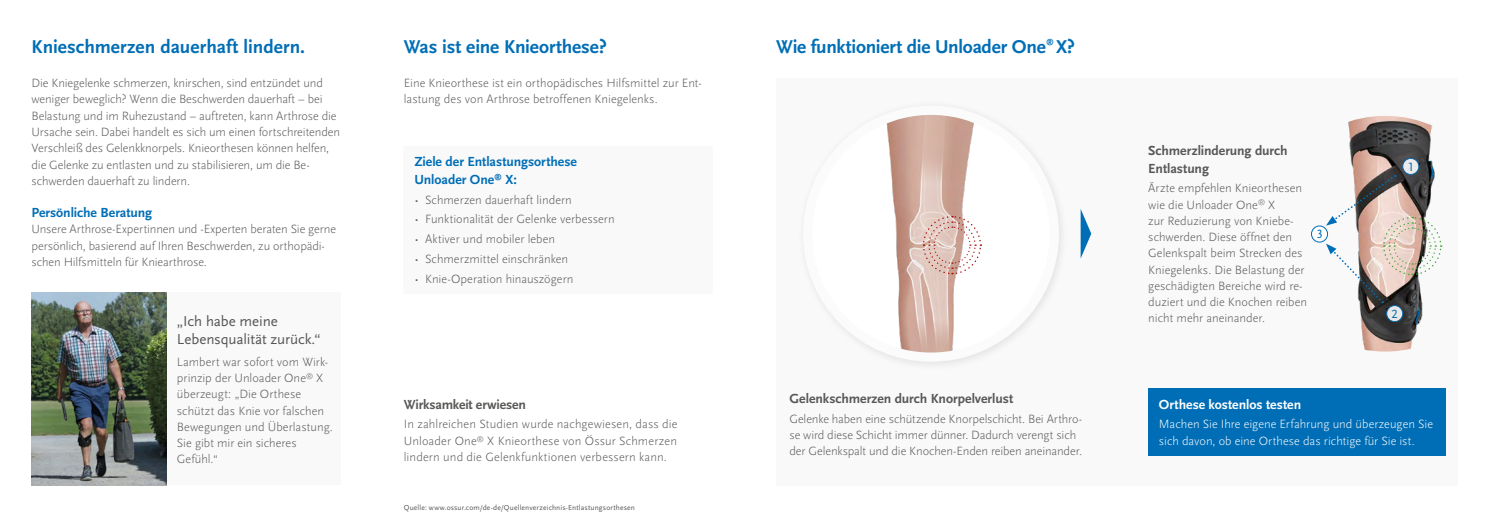
<style>
.page{position:relative;width:1489px;height:525px;background:#fff}
.page>*{position:absolute;margin:0;border:0;box-sizing:border-box;transform-origin:0 0}
.t1{font:700 19.38px "Scala Sans OT";letter-spacing:-.005em;color:#006eb6}
.t2{font:15px/18.8px "Scala Sans OT";letter-spacing:-.01em;color:#575756}
.t3{font:700 13.75px/17.5px "Scala Sans OT";letter-spacing:-.005em;color:#575756}
.t4{font:700 13.75px/17.5px "Scala Sans OT";letter-spacing:-.005em;color:#006eb6}
.t5{font:700 13.75px "Scala Sans OT";color:#fff}
.t6{font:300 12.5px/16.2px "Scala Sans OT";letter-spacing:-.005em;color:#575756}
.t7{font:300 12.5px/16.2px "Scala Sans OT";color:#fff}
.t8{font:12.5px "Scala Sans OT";color:#006eb6}
.t9{font:700 8px "Scala Sans OT";color:#006eb6}
.t10{font:7.5px "Scala Sans OT";letter-spacing:.02em;color:#575756}
</style>
<div class="page">
<div style="left:404px;top:145px;width:309px;height:148px;background:#f9f9fa"></div>
<div style="left:776px;top:78px;width:681px;height:407px;background:#f9f9fa"></div>
<div style="left:803px;top:106px;width:255px;height:255px;background:#fff;border-radius:50%"></div>
<img style="left:879px;top:115px;width:103px;height:237px">
<svg style="left:922px;top:215px;width:59px;height:60px"></svg>
<svg style="left:1080px;top:209px;width:11px;height:49px"></svg>
<div style="left:1148px;top:388px;width:297px;height:67px;background:#006eb6"></div>
<div style="left:150px;top:292px;width:191px;height:193px;background:#f9f9fa"></div>
<img style="left:1348px;top:116px;width:87px;height:235px">
<svg style="left:1402px;top:158px;width:16px;height:16px"></svg>
<div style="left:1402px;top:158px;width:16px;height:16px;border:1px solid #006eb6;border-radius:50%"></div>
<svg style="left:1386px;top:305px;width:16px;height:16px"></svg>
<div style="left:1386px;top:305px;width:16px;height:16px;border:1px solid #006eb6;border-radius:50%"></div>
<div style="left:1311px;top:226px;width:16px;height:16px;background:#fff;border-radius:50%"></div>
<div style="left:1311px;top:226px;width:16px;height:16px;border:1px solid #006eb6;border-radius:50%"></div>
<svg style="left:1325px;top:175px;width:116px;height:128px"></svg>
<img style="left:32px;top:292px;width:134px;height:193px">
<h1 class="t1" style="left:32px;top:36px;width:275px">Knieschmerzen dauerhaft lindern.</h1>
<p class="t6" style="left:32px;top:75px;width:310px">Die Kniegelenke schmerzen, knirschen, sind entzündet und weniger beweglich? Wenn die Beschwerden dauerhaft – bei Belastung und im Ruhezustand – auftreten, kann Arthrose die Ursache sein. Dabei handelt es sich um einen fortschreitenden Verschleiß des Gelenkknorpels. Knieorthesen können helfen, die Gelenke zu entlasten und zu stabilisieren, um die Be&shy;schwerden dauerhaft zu lindern.</p>
<p class="t4" style="left:32px;top:204px;width:122px">Persönliche Beratung</p>
<p class="t6" style="left:32px;top:221px;width:306px">Unsere Arthrose-Expertinnen und -Experten beraten Sie gerne persönlich, basierend auf Ihren Beschwerden, zu orthopädi&shy;schen Hilfsmitteln für Kniearthrose.</p>
<p class="t2" style="left:177px;top:311px;width:145px">„Ich habe meine<br>Lebensqualität zurück.“</p>
<p class="t6" style="left:177px;top:353px;width:157px">Lambert war sofort vom Wirk&shy;prinzip der Unloader One<sup>®</sup> X überzeugt: „Die Orthese schützt das Knie vor falschen<br>Bewegungen und Überlastung.<br>Sie gibt mir ein sicheres<br>Gefühl.“</p>
<h1 class="t1" style="left:404px;top:36px;width:204px">Was ist eine Knieorthese?</h1>
<h1 class="t1" style="left:776px;top:36px;width:271px">Wie funktioniert die Unloader One</h1>
<p class="t9" style="left:1045px;top:37px;width:9px">®</p>
<h1 class="t1" style="left:1056px;top:36px;width:20px">X?</h1>
<p class="t6" style="left:404px;top:75px;width:299px">Eine Knieorthese ist ein orthopädisches Hilfsmittel zur Ent&shy;lastung des von Arthrose betroffenen Kniegelenks.</p>
<p class="t4" style="left:414px;top:153px;width:164px">Ziele der Entlastungsorthese<br>Unloader One<sup>®</sup> X:</p>
<p class="t6" style="left:414px;top:191px;width:159px">• Schmerzen dauerhaft lindern</p>
<p class="t6" style="left:414px;top:211px;width:202px">• Funktionalität der Gelenke verbessern</p>
<p class="t6" style="left:414px;top:231px;width:142px">• Aktiver und mobiler leben</p>
<p class="t6" style="left:414px;top:251px;width:155px">• Schmerzmittel einschränken</p>
<p class="t6" style="left:414px;top:271px;width:160px">• Knie-Operation hinauszögern</p>
<p class="t3" style="left:404px;top:395px;width:124px">Wirksamkeit erwiesen</p>
<p class="t6" style="left:404px;top:416px;width:275px;text-align:justify">In zahlreichen Studien wurde nachgewiesen, dass die Unloader One<sup>®</sup> X Knieorthese von Össur Schmerzen lindern und die Gelenkfunktionen verbessern kann.</p>
<p class="t10" style="left:404px;top:503px;width:233px">Quelle: www.ossur.com/de-de/Quellenverzeichnis-Entlastungsorthesen</p>
<p class="t3" style="left:789px;top:390px;width:225px">Gelenkschmerzen durch Knorpelverlust</p>
<p class="t6" style="left:789px;top:410px;width:294px">Gelenke haben eine schützende Knorpelschicht. Bei Arthro&shy;se wird diese Schicht immer dünner. Dadurch verengt sich der Gelenkspalt und die Knochen-Enden reiben aneinander.</p>
<p class="t3" style="left:1148px;top:142px;width:141px">Schmerzlinderung durch<br>Entlastung</p>
<p class="t6" style="left:1148px;top:180px;width:160px">Ärzte empfehlen Knieorthesen wie die Unloader One<sup>®</sup> X<br>zur Reduzierung von Kniebe&shy;schwerden. Diese öffnet den<br>Gelenkspalt beim Strecken des<br>Kniegelenks. Die Belastung der geschädigten Bereiche wird re&shy;duziert und die Knochen reiben nicht mehr aneinander.</p>
<p class="t8" style="left:1316px;top:227px;width:7px">3</p>
<p class="t8" style="left:1408px;top:160px;width:6px">1</p>
<p class="t8" style="left:1391px;top:307px;width:8px">2</p>
<p class="t5" style="left:1158px;top:396px;width:144px">Orthese kostenlos testen</p>
<p class="t7" style="left:1158px;top:416px;width:276px">Machen Sie Ihre eigene Erfahrung und überzeugen Sie sich davon, ob eine Orthese das richtige für Sie ist.</p>
</div>
